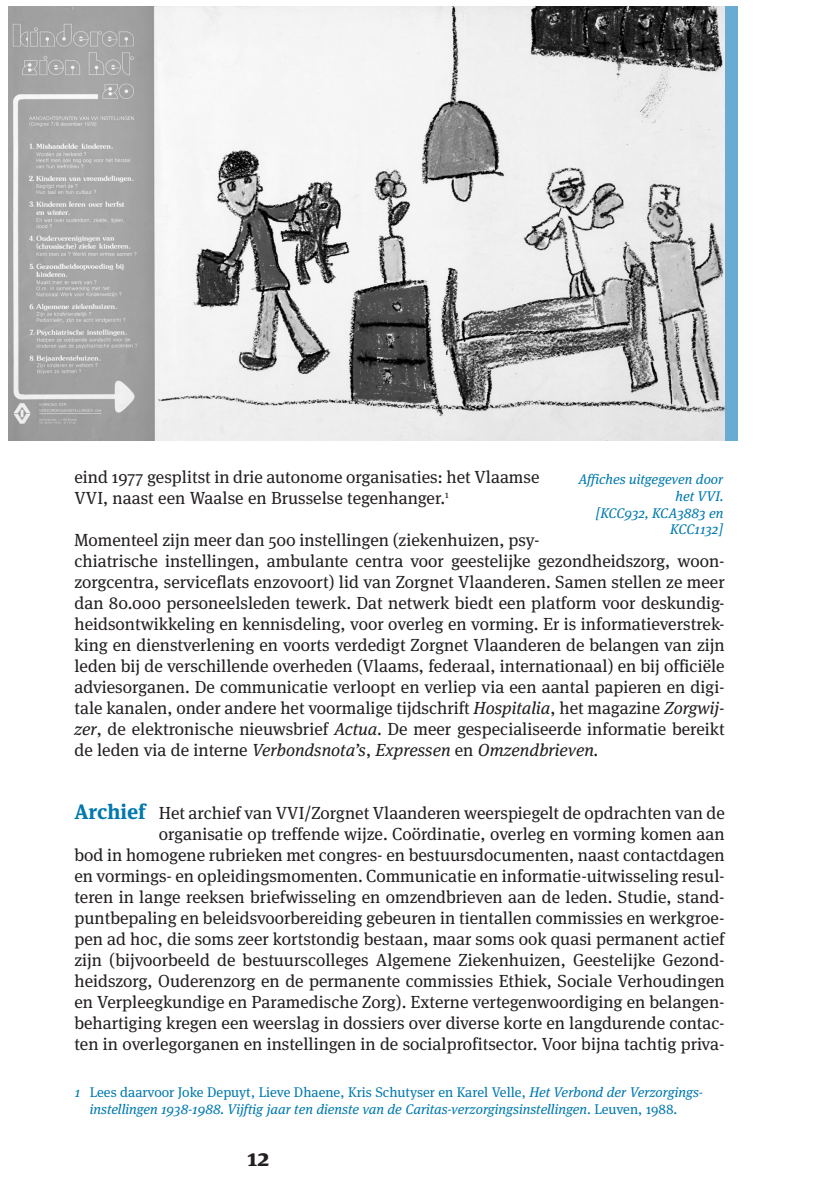
<style>
.page{position:relative;width:834px;height:1191px;background:#fff}
.page>*{position:absolute;margin:0;border:0;box-sizing:border-box;transform-origin:0 0}
.t1{font:700 24.5px "Meta Serif";color:#231f20}
.tussentitel{font:700 21px "Meta Serif";color:#0079af}
.broodtekst{font:17.5px/21px "Meta Serif";color:#231f20}
.onderschrift{font:italic 14px/16.6px "Meta Serif";color:#0079af;text-align:right}
.s1{font-style:italic}
.s2{font-style:normal}
</style>
<div class="page">
<div style="left:706px;top:6px;width:31px;height:434px;background:#68acd1"></div>
<img style="left:9px;top:6px;width:715px;height:434px">
<p class="broodtekst" style="left:74px;top:466px;width:466px">eind 1977 gesplitst in drie autonome organisaties: het Vlaamse<br>VVI, naast een Waalse en Brusselse tegenhanger.<sup>1</sup></p>
<p class="broodtekst" style="left:74px;top:529px;width:651px">Momenteel zijn meer dan 500 instellingen (ziekenhuizen, psy-<br>chiatrische instellingen, ambulante centra voor geestelijke gezondheidszorg, woon&shy;zorgcentra, serviceflats enzovoort) lid van Zorgnet Vlaanderen. Samen stellen ze meer dan 80.000 personeelsleden tewerk. Dat netwerk biedt een platform voor deskundig&shy;heidsontwikkeling en kennisdeling, voor overleg en vorming. Er is informatieverstrek&shy;king en dienstverlening en voorts verdedigt Zorgnet Vlaanderen de belangen van zijn leden bij de verschillende overheden (Vlaams, federaal, internationaal) en bij officiële adviesorganen. De communicatie verloopt en verliep via een aantal papieren en digi&shy;tale kanalen, onder andere het voormalige tijdschrift <span class="s1">Hospitalia</span>, het magazine <span class="s1">Zorgwij&shy;zer</span>, de elektronische nieuwsbrief <span class="s1">Actua.</span> De meer gespecialiseerde informatie bereikt de leden via de interne <span class="s1">Verbondsnota’s</span>, <span class="s1">Expressen</span> en <span class="s1">Omzendbrieven.</span></p>
<p class="onderschrift" style="left:578px;top:471px;width:146px">Affiches uitgegeven door het VVI.</p>
<p class="onderschrift" style="left:595px;top:504px;width:129px">[KCC932, KCA3883 en<br>KCC1132]</p>
<p class="tussentitel" style="left:74px;top:799px;width:73px">Archief</p>
<p class="broodtekst" style="left:74px;top:802px;width:651px;text-align:right">Het archief van VVI/Zorgnet Vlaanderen weerspiegelt de opdrachten van de organisatie op treffende wijze. Coördinatie, overleg en vorming komen aan<br>bod in homogene rubrieken met congres- en bestuursdocumenten, naast contactdagen en vormings- en opleidingsmomenten. Communicatie en informatie-uitwisseling resul&shy;teren in lange reeksen briefwisseling en omzendbrieven aan de leden. Studie, stand&shy;puntbepaling en beleidsvoorbereiding gebeuren in tientallen commissies en werkgroe&shy;pen ad hoc, die soms zeer kortstondig bestaan, maar soms ook quasi permanent actief zijn (bijvoorbeeld de bestuurscolleges Algemene Ziekenhuizen, Geestelijke Gezond&shy;heidszorg, Ouderenzorg en de permanente commissies Ethiek, Sociale Verhoudingen en Verpleegkundige en Paramedische Zorg). Externe vertegenwoordiging en belangen&shy;behartiging kregen een weerslag in dossiers over diverse korte en langdurende contac&shy;ten in overlegorganen en instellingen in de socialprofitsector. Voor bijna tachtig priva-</p>
<p class="onderschrift" style="left:90px;top:1083px;width:614px;text-align:left;text-indent:-15px">1 <span class="s2">Lees daarvoor Joke Depuyt, Lieve Dhaene, Kris Schutyser en Karel Velle,</span> Het Verbond der Verzorgings&shy;instellingen 1938-1988. Vijftig jaar ten dienste van de Caritas-verzorgingsinstellingen<span class="s2">. Leuven, 1988.</span></p>
<h1 class="t1" style="left:247px;top:1142px;width:24px">12</h1>
</div>
